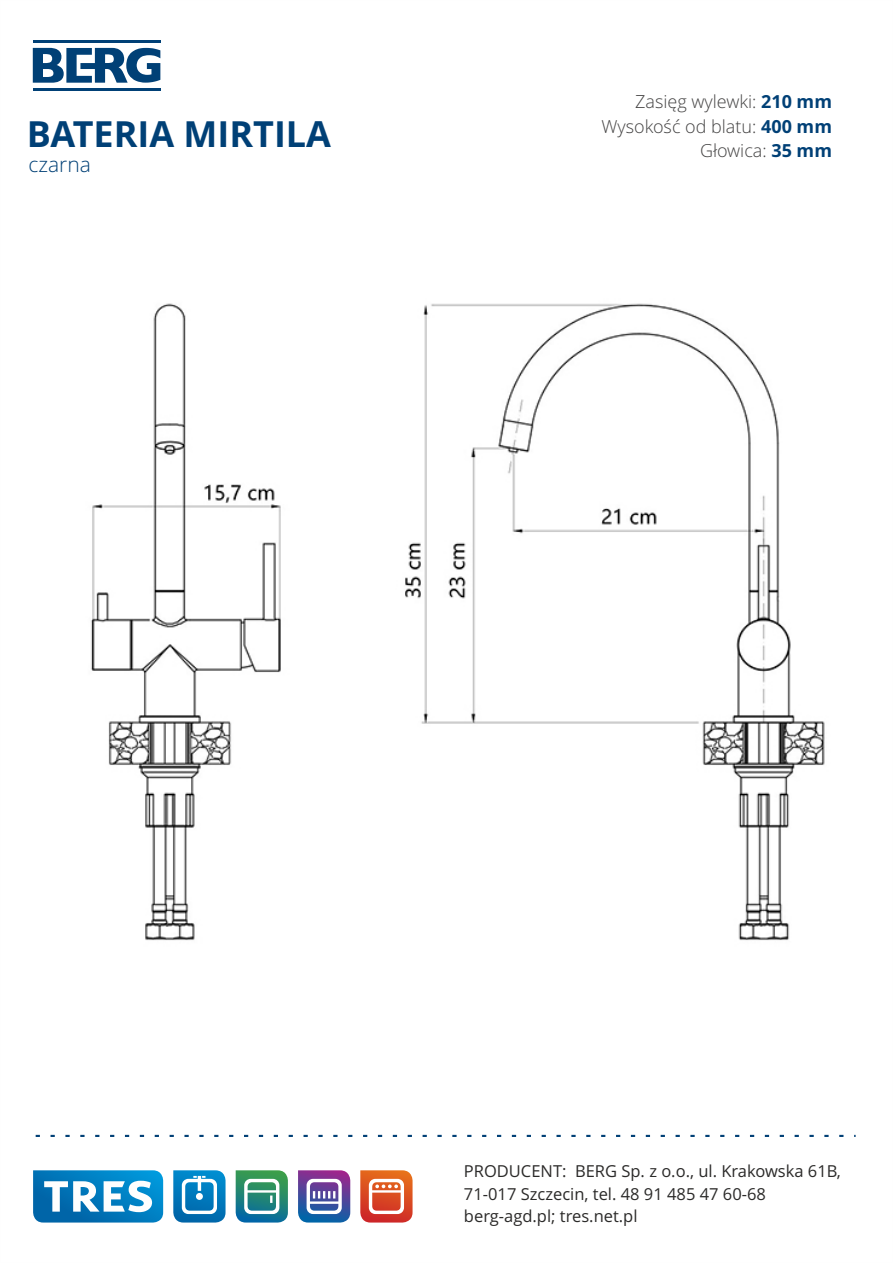
<style>
.page{position:relative;width:893px;height:1263px;background:#fff}
.page>*{position:absolute;margin:0;border:0;box-sizing:border-box;transform-origin:0 0}
.t1{font:700 36px "Open Sans";color:#004076}
.t2{font:300 21px "Open Sans";color:#004076}
.t3{font:300 18px/24.5px "Open Sans";color:#434242;text-align:right}
.t4{font:16.5px/22.5px "Open Sans";color:#2b2a29}
.s1{font-weight:700;color:#004076}
</style>
<div class="page">
<svg style="left:33px;top:48px;width:127px;height:35px"></svg>
<hr style="left:33px;top:40px;width:127px;height:3px;background:#004076">
<hr style="left:33px;top:88px;width:127px;height:2px;background:#004076">
<svg style="left:33px;top:1170px;width:130px;height:52px"></svg>
<svg style="left:173px;top:1170px;width:53px;height:52px"></svg>
<svg style="left:360px;top:1170px;width:53px;height:52px"></svg>
<svg style="left:298px;top:1170px;width:52px;height:52px"></svg>
<svg style="left:236px;top:1170px;width:52px;height:52px"></svg>
<svg style="left:36px;top:1135px;width:820px;height:2px"></svg>
<img style="left:91px;top:303px;width:734px;height:638px">
<h1 class="t1" style="left:27px;top:119px;width:306px">BATERIA MIRTILA</h1>
<p class="t2" style="left:28px;top:156px;width:64px">czarna</p>
<p class="t3" style="left:601px;top:91px;width:232px">Zasięg wylewki: <span class="s1">210 mm<br></span>Wysokość od blatu: <span class="s1">400 mm<br></span>Głowica: <span class="s1">35 mm</span></p>
<p class="t4" style="left:464px;top:1162px;width:378px">PRODUCENT: BERG Sp. z o.o., ul. Krakowska 61B,<br>71-017 Szczecin, tel. 48 91 485 47 60-68 berg-agd.pl; tres.net.pl</p>
</div>
